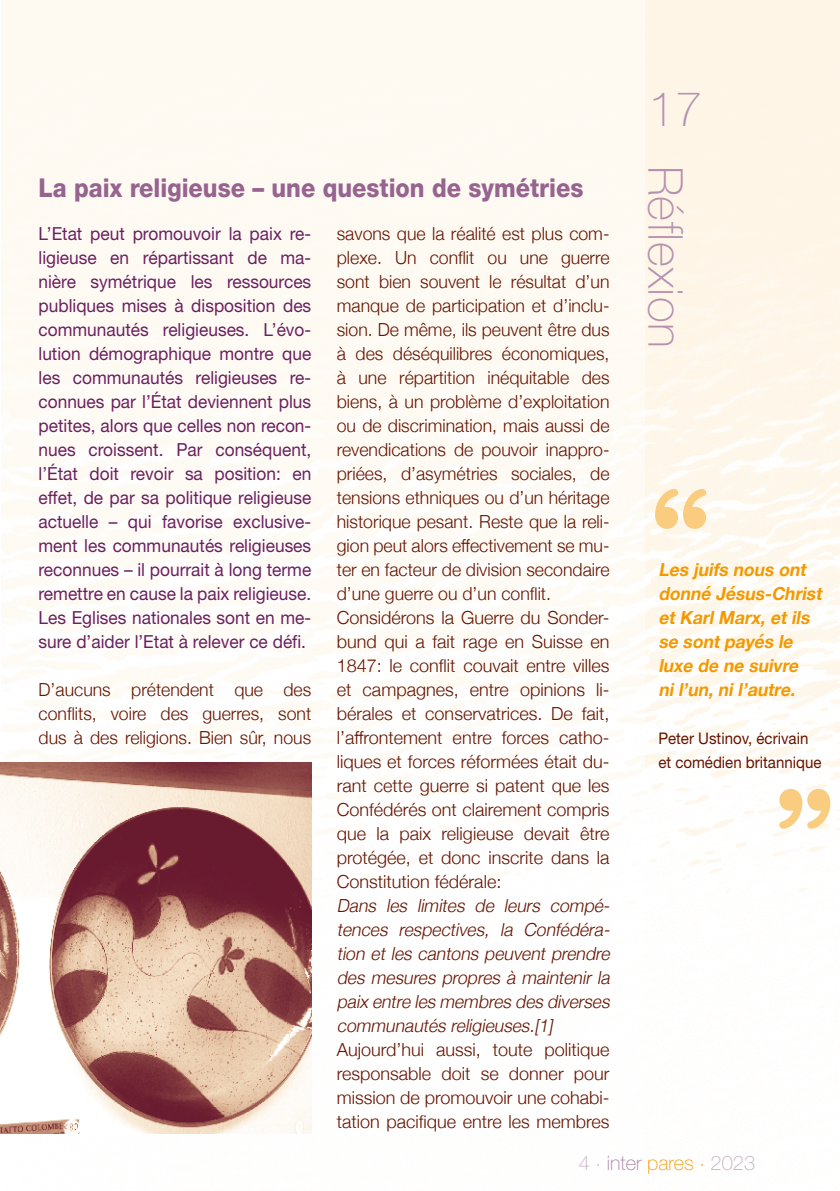
<style>
.page{position:relative;width:840px;height:1191px;background:#fff}
.page>*{position:absolute;margin:0;border:0;box-sizing:border-box;transform-origin:0 0}
.t1{font:700 condensed 144px "Helvetica Rounded";color:#f9cc80}
.t2{font:100 48px "Helvetica Neue";letter-spacing:.005em;color:#b590af}
.t3{font:800 26px "Helvetica Neue";color:#97638f;scale:.9 1}
.t4{font:100 20px "Helvetica Neue";color:#c4a6bf}
.t5{font:300 18px/24px "Helvetica Neue";color:#661300;text-align:justify}
.t6{font:18px/24px "Helvetica Neue";color:#6b205f;text-align:justify;scale:.96 1}
.t7{font:italic 300 18px/24px "Helvetica Neue";color:#661300;text-align:justify}
.t8{font:italic 700 18px/24px "Helvetica Neue";color:#f39900}
.t9{font:16px/24px "Helvetica Neue";color:#661300;scale:.94 1}
.s1{color:#a6799f}
.s2{color:#f39900}
</style>
<div class="page">
<img style="left:0;top:0;width:839px;height:1168px">
<img style="left:0;top:763px;width:311px;height:370px">
<h3 class="t3" style="left:38px;top:172px;width:606px">La paix religieuse – une question de symétries</h3>
<p class="t6" style="left:38px;top:221px;width:285px">L’Etat peut promouvoir la paix re&shy;ligieuse en répartissant de ma&shy;nière symétrique les ressources publiques mises à disposition des communautés religieuses. L’évo&shy;lution démographique montre que les communautés religieuses re&shy;connues par l’État deviennent plus petites, alors que celles non recon&shy;nues croissent. Par conséquent, l’État doit revoir sa position: en effet, de par sa politique religieuse actuelle – qui favorise exclusive&shy;ment les communautés religieuses reconnues – il pourrait à long terme remettre en cause la paix religieuse.<br>Les Eglises nationales sont en me&shy;sure d’aider l’Etat à relever ce défi.</p>
<p class="t5" style="left:38px;top:677px;width:274px">D’aucuns prétendent que des conflits, voire des guerres, sont dus à des religions. Bien sûr, nous</p>
<p class="t5" style="left:336px;top:221px;width:274px;text-align:left">savons que la réalité est plus com&shy;plexe. Un conflit ou une guerre sont bien souvent le résultat d’un manque de participation et d’inclu&shy;sion. De même, ils peuvent être dus à des déséquilibres économiques, à une répartition inéquitable des biens, à un problème d’exploitation ou de discrimination, mais aussi de revendications de pouvoir inappro&shy;priées, d’asymétries sociales, de tensions ethniques ou d’un héritage historique pesant. Reste que la reli&shy;gion peut alors effectivement se mu&shy;ter en facteur de division secondaire d’une guerre ou d’un conflit.<br>Considérons la Guerre du Sonder&shy;bund qui a fait rage en Suisse en 1847: le conflit couvait entre villes et campagnes, entre opinions li&shy;bérales et conservatrices. De fait, l’affrontement entre forces catho&shy;liques et forces réformées était du&shy;rant cette guerre si patent que les Confédérés ont clairement compris que la paix religieuse devait être protégée, et donc inscrite dans la Constitution fédérale:</p>
<p class="t7" style="left:336px;top:893px;width:278px">Dans les limites de leurs compé&shy;tences respectives, la Confédéra&shy;tion et les cantons peuvent prendre des mesures propres à maintenir la paix entre les membres des diverses communautés religieuses.[1]</p>
<p class="t5" style="left:336px;top:1037px;width:274px">Aujourd’hui aussi, toute politique responsable doit se donner pour mission de promouvoir une cohabi&shy;tation pacifique entre les membres</p>
<h2 class="t2" style="left:648px;top:81px;width:55px">17</h2>
<h2 class="t2" style="left:692px;top:166px;width:183px;rotate:90deg">Réflexion</h2>
<h1 class="t1" style="left:649px;top:455px;width:63px">“</h1>
<p class="t8" style="left:658px;top:557px;width:168px">Les juifs nous ont donné Jésus-Christ et Karl Marx, et ils se sont payés le luxe de ne suivre<br>ni l’un, ni l’autre.</p>
<p class="t9" style="left:658px;top:726px;width:175px">Peter Ustinov, écrivain et comédien britannique</p>
<h1 class="t1" style="left:773px;top:755px;width:63px">”</h1>
<p class="t4" style="left:578px;top:1151px;width:178px">4 . <span class="s1">inter</span> <span class="s2">pares </span><sup>.</sup> 2023</p>
</div>
